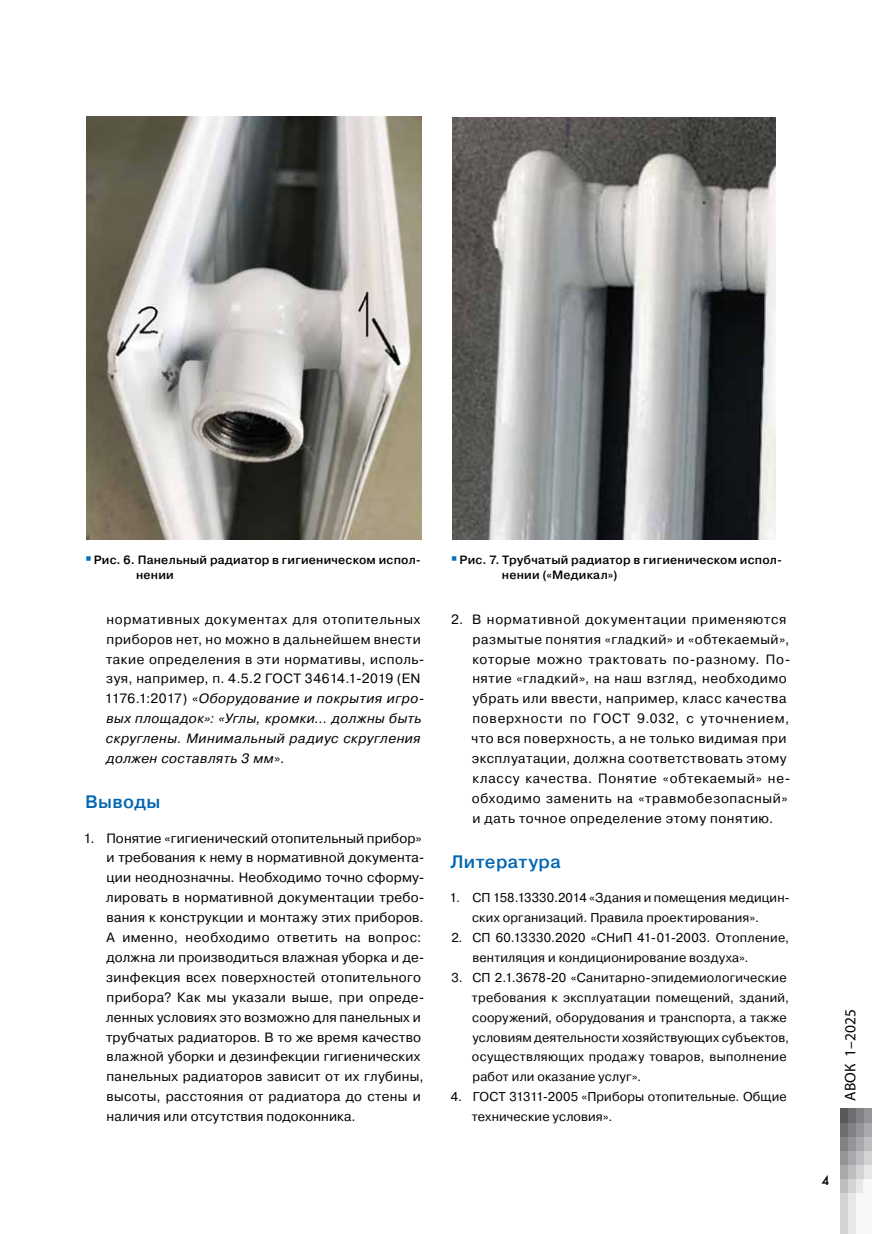
<style>
.page{position:relative;width:872px;height:1234px;background:#fff}
.page>*{position:absolute;margin:0;border:0;box-sizing:border-box;transform-origin:0 0}
.t1{font:500 18px "Pragmatica";letter-spacing:.02em;color:#0066b3}
.t2{font:15.45px "Free Set Light C";color:#000}
.t3{font:13.5px/20px "Pragmatica";letter-spacing:.035em;color:#000}
.t4{font:13.5px "Futura Futuris C";color:#000}
.t5{font:12.75px/20px "Pragmatica";letter-spacing:.015em;color:#000}
.t6{font:500 12px/15px "Pragmatica";letter-spacing:.02em;color:#000}
.s1{font-style:italic}
</style>
<div class="page">
<div style="left:863px;top:1108px;width:9px;height:14px;background:#939598"></div>
<div style="left:863px;top:1122px;width:9px;height:14px;background:#a7a9ac"></div>
<div style="left:863px;top:1136px;width:9px;height:14px;background:#bcbec0"></div>
<div style="left:863px;top:1150px;width:9px;height:15px;background:#d1d3d4"></div>
<div style="left:863px;top:1165px;width:9px;height:14px;background:#e6e7e8"></div>
<div style="left:855px;top:1108px;width:8px;height:14px;background:#808285"></div>
<div style="left:855px;top:1122px;width:8px;height:14px;background:#939598"></div>
<div style="left:855px;top:1136px;width:8px;height:14px;background:#a7a9ac"></div>
<div style="left:855px;top:1150px;width:8px;height:15px;background:#bcbec0"></div>
<div style="left:855px;top:1165px;width:8px;height:14px;background:#d1d3d4"></div>
<div style="left:855px;top:1179px;width:8px;height:14px;background:#e6e7e8"></div>
<div style="left:848px;top:1108px;width:7px;height:14px;background:#6d6e71"></div>
<div style="left:848px;top:1122px;width:7px;height:14px;background:#808285"></div>
<div style="left:848px;top:1136px;width:7px;height:14px;background:#939598"></div>
<div style="left:848px;top:1150px;width:7px;height:15px;background:#a7a9ac"></div>
<div style="left:848px;top:1165px;width:7px;height:14px;background:#bcbec0"></div>
<div style="left:848px;top:1179px;width:7px;height:14px;background:#d1d3d4"></div>
<div style="left:840px;top:1108px;width:8px;height:14px;background:#58595b"></div>
<div style="left:840px;top:1122px;width:8px;height:14px;background:#6d6e71"></div>
<div style="left:840px;top:1136px;width:8px;height:14px;background:#808285"></div>
<div style="left:840px;top:1150px;width:8px;height:15px;background:#939598"></div>
<div style="left:840px;top:1165px;width:8px;height:14px;background:#a7a9ac"></div>
<div style="left:840px;top:1179px;width:8px;height:14px;background:#bcbec0"></div>
<div style="left:863px;top:1179px;width:9px;height:54px;background:#f8f8f9"></div>
<div style="left:855px;top:1193px;width:8px;height:40px;background:#f8f8f9"></div>
<div style="left:848px;top:1193px;width:7px;height:40px;background:#e6e7e8"></div>
<div style="left:840px;top:1193px;width:8px;height:40px;background:#d1d3d4"></div>
<img style="left:86px;top:117px;width:335px;height:422px">
<img style="left:452px;top:117px;width:323px;height:422px">
<p class="t6" style="left:136px;top:551px;width:286px;text-indent:-42px">Рис. 6. Панельный радиатор в гигиеническом испол&shy;нении</p>
<p class="t6" style="left:502px;top:551px;width:282px;text-indent:-42px">Рис. 7. Трубчатый радиатор в гигиеническом испол&shy;нении («Медикал»)</p>
<p class="t3" style="left:105px;top:609px;width:321px">нормативных документах для отопительных приборов нет, но можно в дальнейшем внести такие определения в эти нормативы, исполь&shy;зуя, например, п. 4.5.2 ГОСТ 34614.1-2019 (EN 1176.1:2017) «<span class="s1">Оборудование и покрытия игро&shy;вых площадок»: «Углы, кромки… должны быть скруглены. Минимальный радиус скругления должен составлять 3 мм</span>».</p>
<h1 class="t1" style="left:85px;top:790px;width:77px">Выводы</h1>
<p class="t3" style="left:106px;top:828px;width:320px;text-indent:-22px">1. Понятие «гигиенический отопительный прибор» и требования к нему в нормативной документа&shy;ции неоднозначны. Необходимо точно сформу&shy;лировать в нормативной документации требо&shy;вания к конструкции и монтажу этих приборов.<br>А именно, необходимо ответить на вопрос: должна ли производиться влажная уборка и де&shy;зинфекция всех поверхностей отопительного прибора? Как мы указали выше, при опреде&shy;ленных условиях это возможно для панельных и трубчатых радиаторов. В то же время качество влажной уборки и дезинфекции гигиенических панельных радиаторов зависит от их глубины, высоты, расстояния от радиатора до стены и наличия или отсутствия подоконника.</p>
<p class="t3" style="left:471px;top:609px;width:320px;text-indent:-21px">2. В нормативной документации применяются размытые понятия «гладкий» и «обтекаемый», которые можно трактовать по-разному. По&shy;нятие «гладкий», на наш взгляд, необходимо убрать или ввести, например, класс качества поверхности по ГОСТ 9.032, с уточнением, что вся поверхность, а не только видимая при эксплуатации, должна соответствовать этому классу качества. Понятие «обтекаемый» не&shy;обходимо заменить на «травмобезопасный» и дать точное определение этому понятию.</p>
<h1 class="t1" style="left:450px;top:849px;width:112px">Литература</h1>
<p class="t5" style="left:472px;top:888px;width:319px;text-indent:-23px">1. СП 158.13330.2014 «Здания и помещения медицин&shy;ских организаций. Правила проектирования».</p>
<p class="t5" style="left:472px;top:927px;width:318px;text-indent:-21px">2. СП 60.13330.2020 «СНиП 41-01-2003. Отопление, вентиляция и кондиционирование воздуха».</p>
<p class="t5" style="left:472px;top:967px;width:319px;text-indent:-20px">3. СП 2.1.3678-20 «Санитарно-эпидемиологические требования к эксплуатации помещений, зданий, сооружений, оборудования и транспорта, а также условиям деятельности хозяйствующих субъектов, осуществляющих продажу товаров, выполнение работ или оказание услуг».</p>
<p class="t5" style="left:472px;top:1086px;width:316px;text-indent:-21px">4. ГОСТ 31311-2005 «Приборы отопительные. Общие технические условия».</p>
<p class="t2" style="left:840px;top:1100px;width:93px;rotate:-90deg">АВОК 1–2025</p>
<p class="t4" style="left:821px;top:1171px;width:9px">4</p>
</div>
